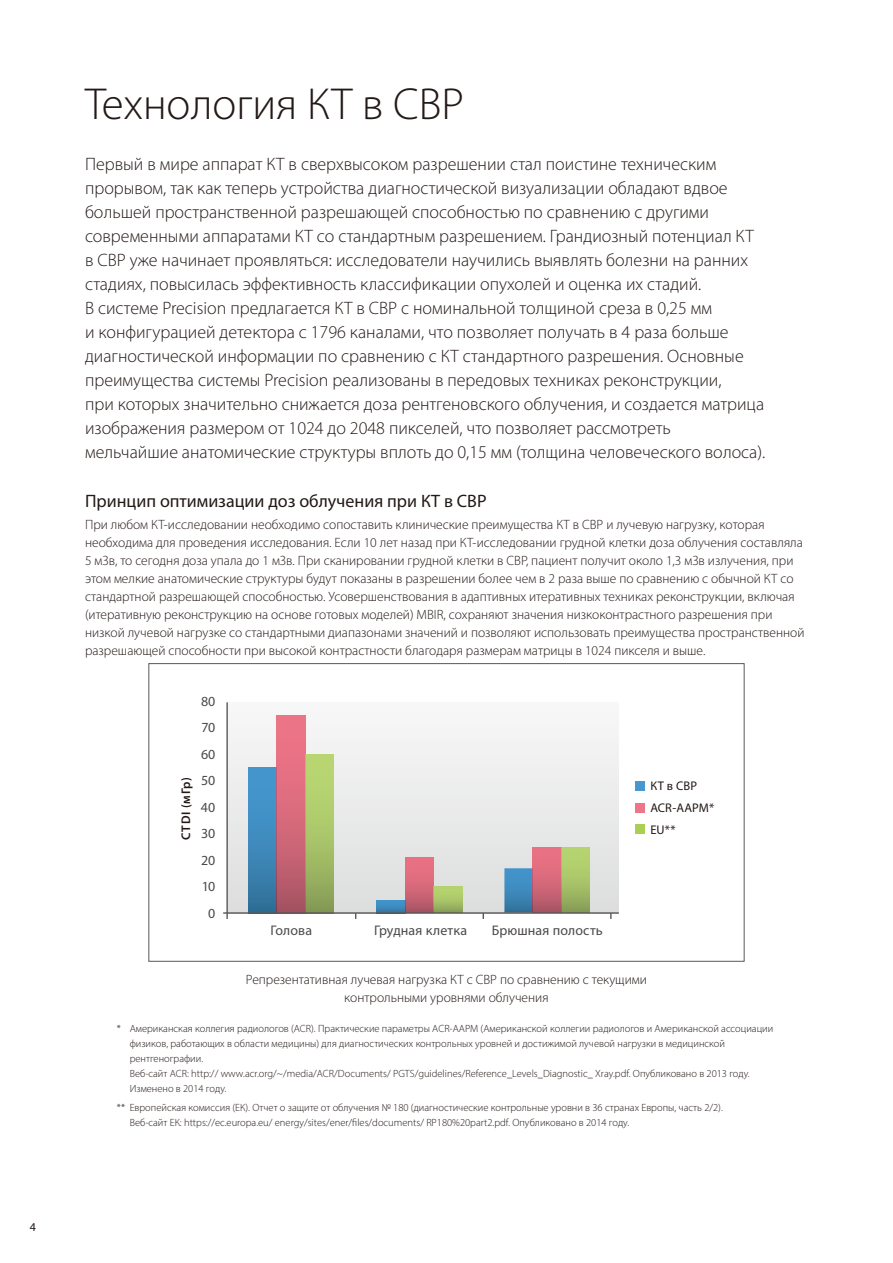
<style>
.page{position:relative;width:893px;height:1263px;background:#fff}
.page>*{position:absolute;margin:0;border:0;box-sizing:border-box;transform-origin:0 0}
.t1{font:300 45px "Myriad Pro";color:#231916}
.t2{font:300 18px/24px "Myriad Pro";color:#231916}
.t3{font:18px "Myriad Pro";color:#231916}
.t4{font:13.95px "Myriad Pro";letter-spacing:.01em;color:#4d4949}
.t5{font:13.95px/26.5px "Myriad Pro";letter-spacing:-.01em;color:#4d4949;text-align:center}
.t6{font:300 13.5px/18px "Myriad Pro";color:#231916;text-align:center}
.t7{font:12.6px/22px "Myriad Pro";letter-spacing:.005em;color:#231916}
.t8{font:600 12.6px "Myriad Pro";letter-spacing:.06em;color:#231916}
.t9{font:12px "Myriad Pro";color:#231916}
.t10{font:300 10.5px/15px "Myriad Pro";color:#231916}
</style>
<div class="page">
<div style="left:227px;top:702px;width:392px;height:211px;background:linear-gradient(to bottom,#f8f8f8,#ddd)"></div>
<div style="left:248px;top:768px;width:29px;height:145px;background:linear-gradient(to bottom,#489cd6,#33739d)"></div>
<div style="left:277px;top:715px;width:28px;height:198px;background:linear-gradient(to bottom,#f87a8d,#ae5767)"></div>
<div style="left:305px;top:755px;width:29px;height:158px;background:linear-gradient(to bottom,#c1e077,#8ba259)"></div>
<svg style="left:377px;top:900px;width:28px;height:12px"></svg>
<div style="left:405px;top:858px;width:29px;height:54px;background:linear-gradient(to bottom,#f47689,#b25968)"></div>
<svg style="left:434px;top:887px;width:28px;height:25px"></svg>
<div style="left:504px;top:868px;width:29px;height:44px;background:linear-gradient(to bottom,#459ad4,#3476a0)"></div>
<div style="left:533px;top:847px;width:28px;height:65px;background:linear-gradient(to bottom,#f47689,#b15968)"></div>
<div style="left:561px;top:847px;width:29px;height:65px;background:linear-gradient(to bottom,#bede74,#8da55a)"></div>
<hr style="left:223px;top:912px;width:396px;height:2px;background:#5a5757">
<hr style="left:226px;top:702px;width:2px;height:217px;background:#5a5757">
<div style="left:635px;top:780px;width:9px;height:10px;background:#4798cf"></div>
<div style="left:635px;top:802px;width:9px;height:10px;background:#ed7688"></div>
<div style="left:635px;top:824px;width:9px;height:10px;background:#aacf53"></div>
<div style="left:149px;top:663px;width:595px;height:298px;border:1px solid #5a5757"></div>
<p class="t9" style="left:30px;top:1220px;width:8px">4</p>
<h1 class="t1" style="left:85px;top:77px;width:381px">Технология КТ в СВР</h1>
<p class="t2" style="left:85px;top:152px;width:682px">Первый в мире аппарат КТ в сверхвысоком разрешении стал поистине техническим прорывом, так как теперь устройства диагностической визуализации обладают вдвое большей пространственной разрешающей способностью по сравнению с другими современными аппаратами КТ со стандартным разрешением. Грандиозный потенциал КТ в СВР уже начинает проявляться: исследователи научились выявлять болезни на ранних стадиях, повысилась эффективность классификации опухолей и оценка их стадий.<br>В системе Precision предлагается КТ в СВР с номинальной толщиной среза в 0,25 мм<br>и конфигурацией детектора с 1796 каналами, что позволяет получать в 4 раза больше диагностической информации по сравнению с КТ стандартного разрешения. Основные преимущества системы Precision реализованы в передовых техниках реконструкции,<br>при которых значительно снижается доза рентгеновского облучения, и создается матрица изображения размером от 1024 до 2048 пикселей, что позволяет рассмотреть мельчайшие анатомические структуры вплоть до 0,15 мм (толщина человеческого волоса).</p>
<p class="t3" style="left:85px;top:490px;width:403px">Принцип оптимизации доз облучения при КТ в СВР</p>
<p class="t6" style="left:85px;top:515px;width:721px;text-align:left">При любом КТ-исследовании необходимо сопоставить клинические преимущества КТ в СВР и лучевую нагрузку, которая необходима для проведения исследования. Если 10 лет назад при КТ-исследовании грудной клетки доза облучения составляла 5 мЗв, то сегодня доза упала до 1 мЗв. При сканировании грудной клетки в СВР, пациент получит около 1,3 мЗв излучения, при этом мелкие анатомические структуры будут показаны в разрешении более чем в 2 раза выше по сравнению с обычной КТ со стандартной разрешающей способностью. Усовершенствования в адаптивных итеративных техниках реконструкции, включая (итеративную реконструкцию на основе готовых моделей) MBIR, сохраняют значения низкоконтрастного разрешения при низкой лучевой нагрузке со стандартными диапазонами значений и позволяют использовать преимущества пространственной разрешающей способности при высокой контрастности благодаря размерам матрицы в 1024 пикселя и выше.</p>
<p class="t8" style="left:178px;top:840px;width:64px;rotate:-90deg">CTDI (мГр)</p>
<p class="t5" style="left:201px;top:687px;width:16px">80<br>70<br>60<br>50<br>40<br>30<br>20<br>10<br>0</p>
<p class="t4" style="left:271px;top:922px;width:43px">Голова</p>
<p class="t4" style="left:374px;top:922px;width:94px">Грудная клетка</p>
<p class="t4" style="left:492px;top:922px;width:113px">Брюшная полость</p>
<p class="t7" style="left:650px;top:774px;width:65px">КТ в СВР<br>ACR-AAPM*<br>EU**</p>
<p class="t6" style="left:246px;top:970px;width:403px">Репрезентативная лучевая нагрузка КТ с СВР по сравнению с текущими контрольными уровнями облучения</p>
<p class="t10" style="left:130px;top:1020px;width:645px;text-indent:-13px">* Американская коллегия радиологов (ACR). Практические параметры ACR-AAPM (Американской коллегии радиологов и Американской ассоциации физиков, работающих в области медицины) для диагностических контрольных уровней и достижимой лучевой нагрузки в медицинской рентгенографии.<br>Веб-сайт ACR: http:// www.acr.org/~/media/ACR/Documents/ PGTS/guidelines/Reference_Levels_Diagnostic_ Xray.pdf. Опубликовано в 2013 году.<br>Изменено в 2014 году.</p>
<p class="t10" style="left:130px;top:1100px;width:595px;text-indent:-13px">** Европейская комиссия (ЕК). Отчет о защите от облучения № 180 (диагностические контрольные уровни в 36 странах Европы, часть 2/2).<br>Веб-сайт ЕК: https://ec.europa.eu/ energy/sites/ener/files/documents/ RP180%20part2.pdf. Опубликовано в 2014 году.</p>
</div>
